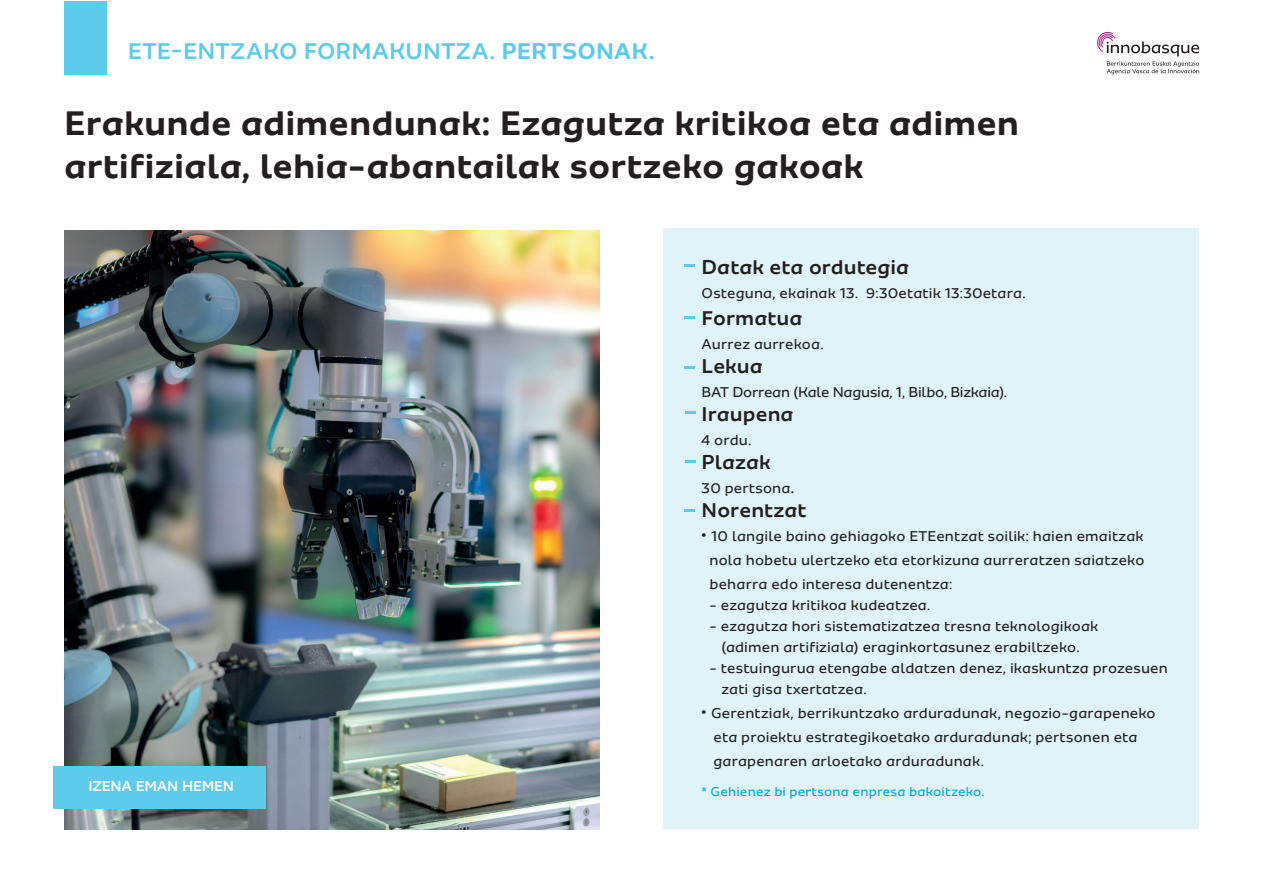
<style>
.page{position:relative;width:1263px;height:893px;background:#fff}
.page>*{position:absolute;margin:0;border:0;box-sizing:border-box;transform-origin:0 0}
.t1{font:700 36px/43.2px "Sua";color:#231f20}
.t2{font:500 24px "Sua";letter-spacing:.005em;color:#5dcbe9}
.t3{font:500 21px "Sua";letter-spacing:.005em;color:#231f20}
.t4{font:15px "Sua";letter-spacing:.01em;color:#231f20}
.t5{font:15px "Sua";letter-spacing:-.015em;color:#231f20}
.t6{font:500 15px "Sua";letter-spacing:-.01em;color:#fff}
.t7{font:13.5px "Sua";letter-spacing:.015em;color:#05a5dd}
.s1{font-weight:700}
.s2{font-weight:500}
.s3{font-weight:900;font-size:18px}
</style>
<div class="page">
<svg style="left:1097px;top:32px;width:102px;height:42px"></svg>
<div style="left:663px;top:229px;width:536px;height:600px;background:#dff3f9"></div>
<div style="left:64px;top:1px;width:42px;height:73px;background:#5dcbe9"></div>
<svg style="left:685px;top:264px;width:10px;height:2px"></svg>
<svg style="left:685px;top:317px;width:10px;height:2px"></svg>
<svg style="left:685px;top:366px;width:10px;height:3px"></svg>
<svg style="left:685px;top:411px;width:11px;height:3px"></svg>
<svg style="left:685px;top:460px;width:11px;height:2px"></svg>
<svg style="left:684px;top:509px;width:10px;height:2px"></svg>
<img style="left:64px;top:230px;width:536px;height:599px">
<div style="left:54px;top:766px;width:212px;height:43px;background:#5dcbe9"></div>
<p class="t2" style="left:128px;top:37px;width:528px">ETE-ENTZAKO FORMAKUNTZA. <span class="s1">PERTSONAK.</span></p>
<p class="t1" style="left:64px;top:101px;width:957px">Erakunde adimendunak: Ezagutza kritikoa eta adimen artifiziala, lehia-abantailak sortzeko gakoak</p>
<p class="t6" style="left:88px;top:778px;width:147px">IZENA EMAN HEMEN</p>
<p class="t3" style="left:702px;top:255px;width:209px">Datak eta ordutegia</p>
<p class="t4" style="left:702px;top:284px;width:325px">Osteguna, ekainak 13. 9:30etatik 13:30etara.</p>
<p class="t3" style="left:702px;top:306px;width:102px">Formatua</p>
<p class="t4" style="left:702px;top:336px;width:123px">Aurrez aurrekoa.</p>
<p class="t3" style="left:702px;top:354px;width:63px">Lekua</p>
<p class="t5" style="left:702px;top:384px;width:307px">BAT Dorrean (Kale Nagusia, 1, Bilbo, Bizkaia).</p>
<p class="t3" style="left:702px;top:402px;width:93px">Iraupena</p>
<p class="t4" style="left:702px;top:432px;width:51px">4 ordu.</p>
<p class="t3" style="left:702px;top:450px;width:71px">Plazak</p>
<p class="t4" style="left:702px;top:480px;width:94px">30 pertsona<span class="s2">.</span></p>
<p class="t3" style="left:702px;top:498px;width:106px">Norentzat</p>
<p class="t4" style="left:702px;top:528px;width:444px"><span class="s3">·</span> 10 langile baino gehiagoko ETEentzat soilik: haien emaitzak</p>
<p class="t4" style="left:709px;top:552px;width:436px">nola hobetu ulertzeko eta etorkizuna aurreratzen saiatzeko</p>
<p class="t4" style="left:709px;top:576px;width:244px">beharra edo interesa dutenentza:</p>
<p class="t4" style="left:709px;top:597px;width:222px">- ezagutza kritikoa kudeatzea.</p>
<p class="t4" style="left:709px;top:618px;width:390px">- ezagutza hori sistematizatzea tresna teknologikoak</p>
<p class="t4" style="left:721px;top:639px;width:360px">(adimen artifiziala) eraginkortasunez erabiltzeko.</p>
<p class="t4" style="left:709px;top:660px;width:460px">- testuingurua etengabe aldatzen denez, ikaskuntza prozesuen</p>
<p class="t4" style="left:721px;top:681px;width:147px">zati gisa txertatzea.</p>
<p class="t4" style="left:702px;top:705px;width:455px"><span class="s3">·</span> Gerentziak, berrikuntzako arduradunak, negozio-garapeneko</p>
<p class="t4" style="left:713px;top:729px;width:426px">eta proiektu estrategikoetako arduradunak; pertsonen eta</p>
<p class="t4" style="left:713px;top:753px;width:272px">garapenaren arloetako arduradunak.</p>
<p class="t7" style="left:702px;top:784px;width:284px">* Gehienez bi pertsona enpresa bakoitzeko.</p>
</div>
